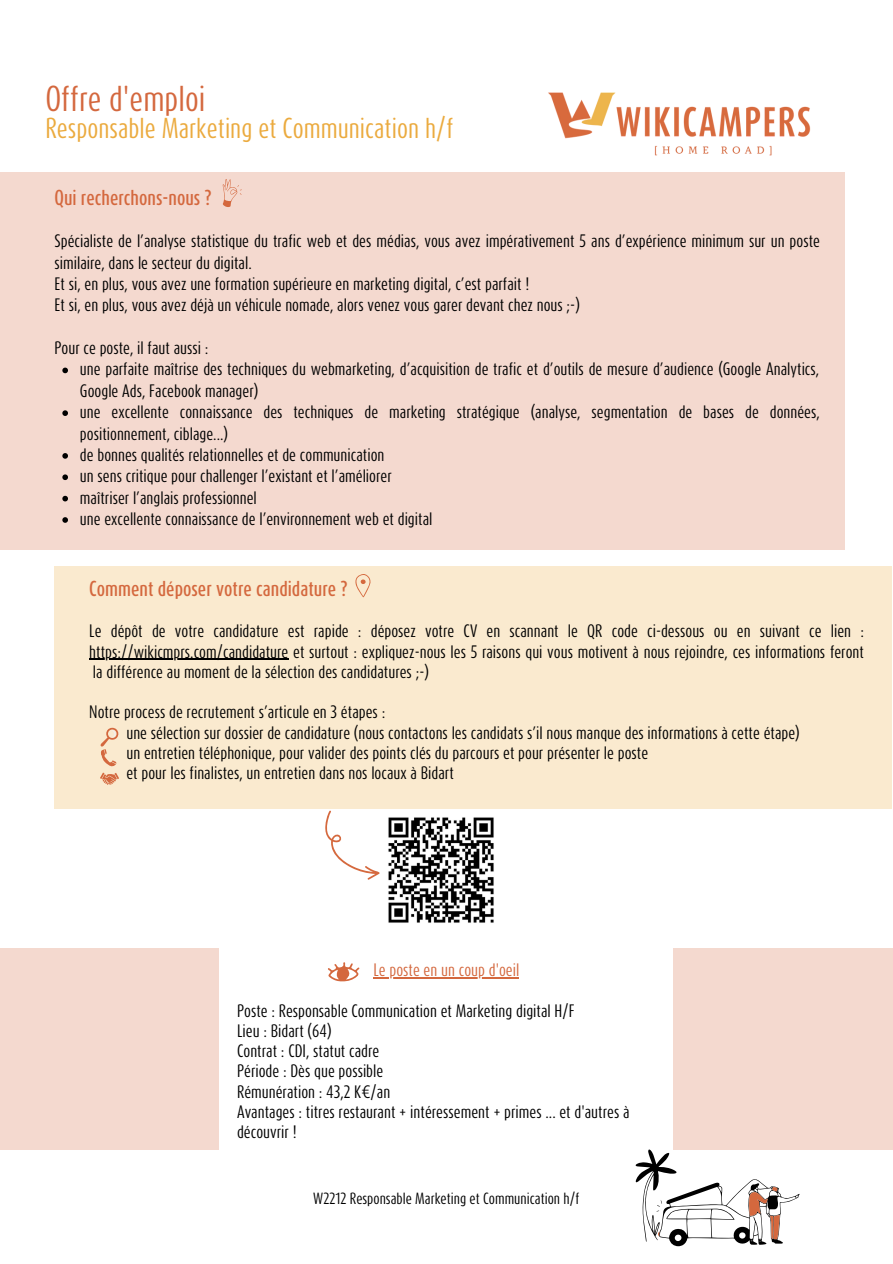
<style>
.page{position:relative;width:893px;height:1264px;background:#fff}
.page>*{position:absolute;margin:0;border:0;box-sizing:border-box;transform-origin:0 0}
.t1{font:30px "Dax Compact Pro";color:#d4683e}
.t2{font:24px "Dax Compact Pro";color:#ebaa3e}
.t3{font:500 18px "Dax Compact Pro";color:#d4683e}
.t4{font:15px/20.2px "Dax Compact Pro";color:#000}
.t5{font:15px "Dax Compact Pro";color:#d4683e}
.t6{font:13.5px "Dax Compact Pro";color:#000}
</style>
<div class="page">
<img style="left:548px;top:92px;width:297px;height:87px">
<div style="left:0;top:172px;width:844px;height:377px;background:#f4d9cf"></div>
<svg style="left:62px;top:367px;width:6px;height:6px"></svg>
<svg style="left:62px;top:410px;width:6px;height:6px"></svg>
<svg style="left:62px;top:453px;width:6px;height:5px"></svg>
<svg style="left:62px;top:474px;width:6px;height:6px"></svg>
<svg style="left:62px;top:496px;width:6px;height:5px"></svg>
<svg style="left:62px;top:517px;width:6px;height:6px"></svg>
<div style="left:54px;top:566px;width:838px;height:243px;background:#faeacf"></div>
<hr style="left:89px;top:658px;width:199px;height:1px;background:#000">
<div style="left:0;top:947px;width:218px;height:202px;background:#f4d9cf"></div>
<hr style="left:373px;top:977px;width:146px;height:1px;background:#d4683e">
<svg style="left:355px;top:574px;width:16px;height:23px"></svg>
<svg style="left:328px;top:962px;width:31px;height:19px"></svg>
<svg style="left:325px;top:810px;width:55px;height:70px"></svg>
<div style="left:673px;top:947px;width:219px;height:202px;background:#f4d9cf"></div>
<svg style="left:223px;top:179px;width:19px;height:28px"></svg>
<svg style="left:635px;top:1149px;width:164px;height:97px"></svg>
<img style="left:388px;top:817px;width:106px;height:106px">
<svg style="left:100px;top:727px;width:19px;height:58px"></svg>
<h1 class="t1" style="left:45px;top:79px;width:161px">Offre d'emploi</h1>
<h2 class="t2" style="left:45px;top:112px;width:409px">Responsable Marketing et Communication h/f</h2>
<p class="t3" style="left:54px;top:185px;width:159px">Qui recherchons-nous ?</p>
<p class="t4" style="left:54px;top:230px;width:767px;line-height:21.3px">Spécialiste de l’analyse statistique du trafic web et des médias, vous avez impérativement 5 ans d’expérience minimum sur un poste similaire, dans le secteur du digital.<br>Et si, en plus, vous avez une formation supérieure en marketing digital, c’est parfait !<br>Et si, en plus, vous avez déjà un véhicule nomade, alors venez vous garer devant chez nous ;-)</p>
<p class="t4" style="left:54px;top:337px;width:155px">Pour ce poste, il faut aussi :</p>
<p class="t4" style="left:80px;top:358px;width:741px;line-height:21.3px">une parfaite maîtrise des techniques du webmarketing, d’acquisition de trafic et d’outils de mesure d’audience (Google Analytics, Google Ads, Facebook manager)<br>une excellente connaissance des techniques de marketing stratégique (analyse, segmentation de bases de données, positionnement, ciblage...)<br>de bonnes qualités relationnelles et de communication<br>un sens critique pour challenger l’existant et l’améliorer<br>maîtriser l’anglais professionnel<br>une excellente connaissance de l’environnement web et digital</p>
<p class="t3" style="left:89px;top:576px;width:260px">Comment déposer votre candidature ?</p>
<p class="t4" style="left:89px;top:620px;width:776px;text-align:justify">Le dépôt de votre candidature est rapide : déposez votre CV en scannant le QR code ci-dessous ou en suivant ce lien : https://wikicmprs.com/candidature et surtout : expliquez-nous les 5 raisons qui vous motivent à nous rejoindre, ces informations feront la différence au moment de la sélection des candidatures ;-)</p>
<p class="t4" style="left:126px;top:701px;width:675px;text-indent:-37px">Notre process de recrutement s’articule en 3 étapes :<br>une sélection sur dossier de candidature (nous contactons les candidats s’il nous manque des informations à cette étape) un entretien téléphonique, pour valider des points clés du parcours et pour présenter le poste<br>et pour les finalistes, un entretien dans nos locaux à Bidart</p>
<p class="t5" style="left:373px;top:960px;width:147px">Le poste en un coup d'oeil</p>
<p class="t4" style="left:237px;top:1000px;width:394px">Poste : Responsable Communication et Marketing digital H/F<br>Lieu : Bidart (64)<br>Contrat : CDI, statut cadre<br>Période : Dès que possible<br>Rémunération : 43,2 K€/an<br>Avantages : titres restaurant + intéressement + primes ... et d'autres à découvrir !</p>
<p class="t6" style="left:313px;top:1189px;width:268px">W2212 Responsable Marketing et Communication h/f</p>
</div>
